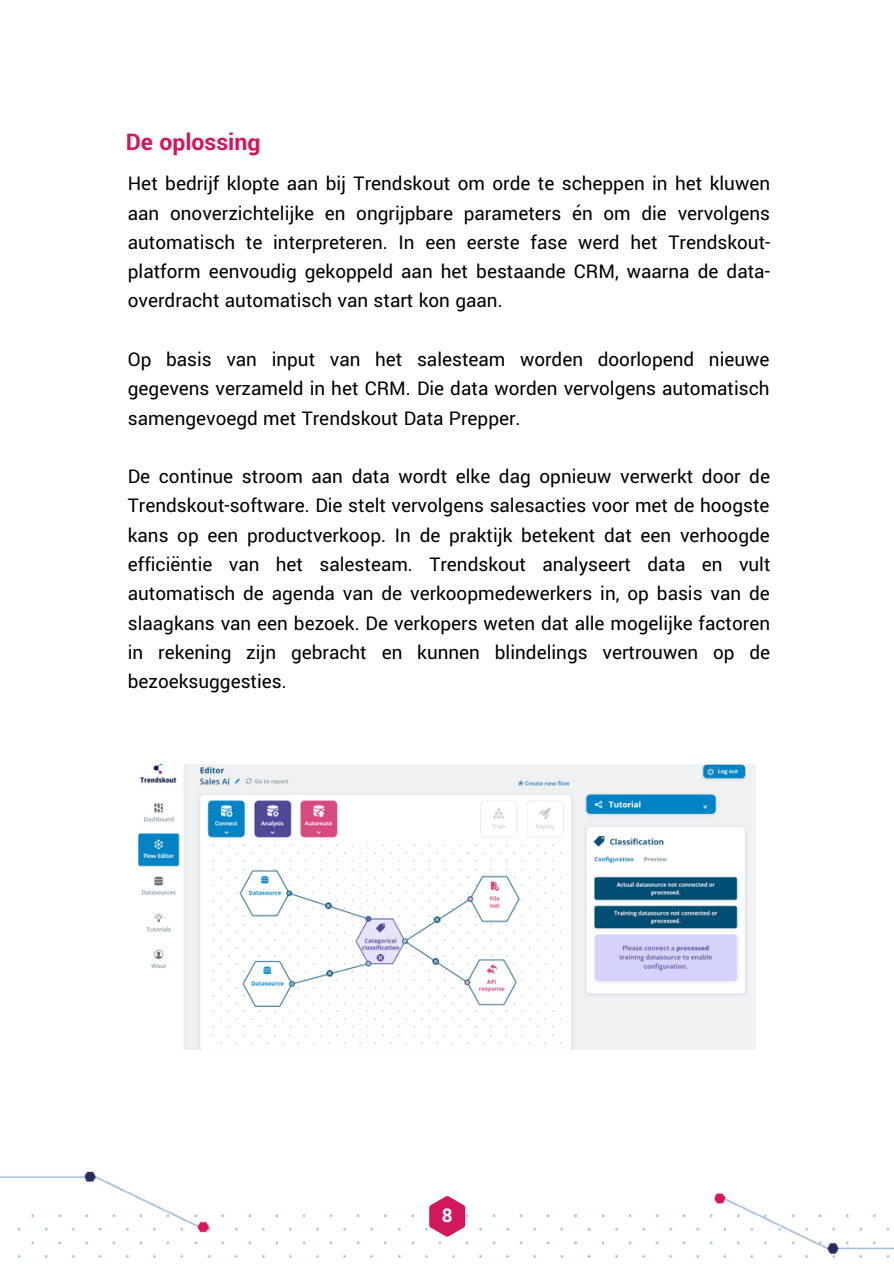
<style>
.page{position:relative;width:894px;height:1264px;background:#fff}
.page>*{position:absolute;margin:0;border:0;box-sizing:border-box;transform-origin:0 0}
.t1{font:700 25.5px "Yantramanav";color:#d4165c}
.t2{font:21px/29.2px "Yantramanav";color:#000;text-align:justify}
.t3{font:700 21px "Yantramanav";color:#fff}
</style>
<div class="page">
<svg style="left:429px;top:1196px;width:36px;height:40px"></svg>
<img style="left:139px;top:765px;width:616px;height:284px">
<p class="t1" style="left:126px;top:126px;width:136px">De oplossing</p>
<p class="t2" style="left:128px;top:169px;width:644px">Het bedrijf klopte aan bij Trendskout om orde te scheppen in het kluwen aan onoverzichtelijke en ongrijpbare parameters én om die vervolgens automatisch te interpreteren. In een eerste fase werd het Trendskout&shy;platform eenvoudig gekoppeld aan het bestaande CRM, waarna de data&shy;overdracht automatisch van start kon gaan.</p>
<p class="t2" style="left:128px;top:345px;width:643px">Op basis van input van het salesteam worden doorlopend nieuwe gegevens verzameld in het CRM. Die data worden vervolgens automatisch samengevoegd met Trendskout Data Prepper.</p>
<p class="t2" style="left:128px;top:462px;width:644px">De continue stroom aan data wordt elke dag opnieuw verwerkt door de Trendskout-software. Die stelt vervolgens salesacties voor met de hoogste kans op een productverkoop. In de praktijk betekent dat een verhoogde efficiëntie van het salesteam. Trendskout analyseert data en vult automatisch de agenda van de verkoopmedewerkers in, op basis van de slaagkans van een bezoek. De verkopers weten dat alle mogelijke factoren in rekening zijn gebracht en kunnen blindelings vertrouwen op de bezoeksuggesties.</p>
<p class="t3" style="left:441px;top:1202px;width:12px">8</p>
</div>
